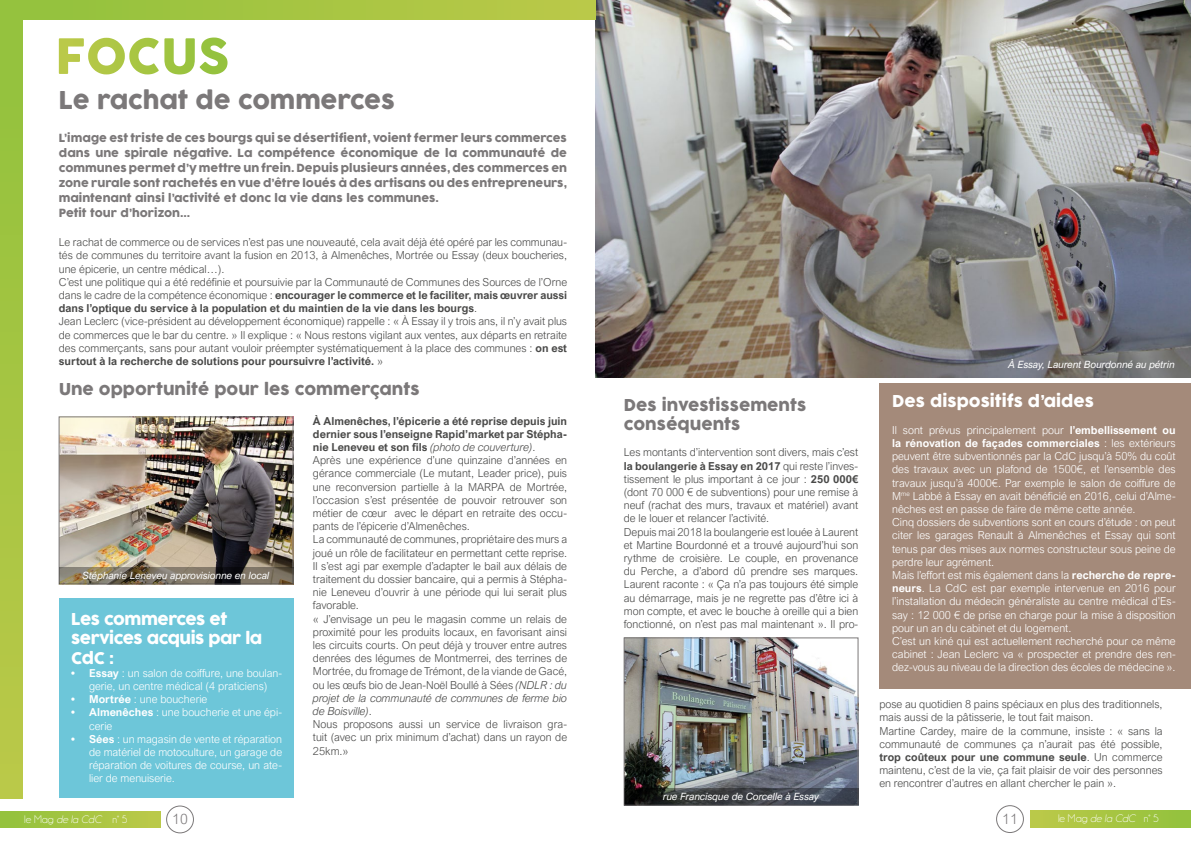
<style>
.page{position:relative;width:1191px;height:842px;background:#fff}
.page>*{position:absolute;margin:0;border:0;box-sizing:border-box;transform-origin:0 0}
.t1{font:24px "COCOGOOSE";letter-spacing:-.005em;color:#7b7879}
.t2{font:16px/19.2px "COCOGOOSE";color:#7b7879}
.t3{font:16px/19.2px "COCOGOOSE";letter-spacing:-.03em;color:#fff}
.t4{font:16px "COCOGOOSE";color:#fff}
.t5{font:300 14px "Arial Nova";color:#7b7879}
.t6{font:300 11px/13.2px "Arial Nova";color:#4a4a49}
.t7{font:300 11px/13.2px "Arial Nova";color:#fff}
.t8{font:11px/15px "COCOGOOSE";color:#7b7879}
.t9{font:11px "Champagne&Limousines";color:#fff}
.t10{font:italic 10px "Arial Nova";color:#fff}
.s1{font-weight:700}
.s2{font-style:italic}
</style>
<div class="page">
<div style="left:996px;top:805px;width:27px;height:28px;border:1px solid #7b7879;border-radius:50%"></div>
<div style="left:166px;top:806px;width:28px;height:27px;border:1px solid #7b7879;border-radius:50%"></div>
<div style="left:0;top:811px;width:160px;height:17px;background:linear-gradient(to right,#92c23d,#bcc949)"></div>
<div style="left:1030px;top:811px;width:161px;height:16px;background:linear-gradient(to right,#bcc949,#92c23d)"></div>
<div style="left:879px;top:383px;width:312px;height:306px;background:#a48a7a"></div>
<div style="left:59px;top:599px;width:234px;height:199px;background:#6dc6d9"></div>
<img style="left:595px;top:0;width:596px;height:377px">
<div style="left:0;top:0;width:595px;height:20px;background:linear-gradient(to right,#91c13c,#bbc948)"></div>
<div style="left:0;top:0;width:22px;height:798px;background:linear-gradient(to bottom,#91c13c,#bbc948)"></div>
<svg style="left:129px;top:38px;width:98px;height:36px"></svg>
<img style="left:61px;top:419px;width:230px;height:148px">
<div style="left:59px;top:417px;width:234px;height:167px;border:1px solid #7b7879"></div>
<img style="left:626px;top:640px;width:230px;height:148px">
<div style="left:624px;top:638px;width:234px;height:167px;border:1px solid #7b7879"></div>
<svg style="left:59px;top:567px;width:234px;height:17px;background:#6f6555"></svg>
<svg style="left:624px;top:788px;width:234px;height:17px;background:#373b40"></svg>
<h1 class="t1" style="left:59px;top:82px;width:338px">Le rachat de commerces</h1>
<p class="t8" style="left:59px;top:131px;width:510px">L’image est triste de ces bourgs qui se désertifient, voient fermer leurs commerces dans une spirale négative. La compétence économique de la communauté de communes permet d’y mettre un frein. Depuis plusieurs années, des commerces en zone rurale sont rachetés en vue d’être loués à des artisans ou des entrepreneurs, maintenant ainsi l’activité et donc la vie dans les communes.<br>Petit tour d’horizon...</p>
<p class="t6" style="left:59px;top:236px;width:510px">Le rachat de commerce ou de services n’est pas une nouveauté, cela avait déjà été opéré par les communau&shy;tés de communes du territoire avant la fusion en 2013, à Almenêches, Mortrée ou Essay (deux boucheries, une épicerie, un centre médical…).<br>C’est une politique qui a été redéfinie et poursuivie par la Communauté de Communes des Sources de l’Orne dans le cadre de la compétence économique : <span class="s1">encourager le commerce et le faciliter, mais œuvrer aussi dans l’optique du service à la population et du maintien de la vie dans les bourgs</span>.<br>Jean Leclerc (vice-président au développement économique) rappelle : « À Essay il y trois ans, il n’y avait plus de commerces que le bar du centre. » Il explique : « Nous restons vigilant aux ventes, aux départs en retraite des commerçants, sans pour autant vouloir préempter systématiquement à la place des communes : <span class="s1">on est surtout à la recherche de solutions pour poursuivre l’activité.</span> »</p>
<h2 class="t2" style="left:59px;top:380px;width:362px">Une opportunité pour les commerçants</h2>
<h2 class="t2" style="left:624px;top:396px;width:184px">Des investissements conséquents</h2>
<p class="t6" style="left:624px;top:446px;width:236px">Les montants d’intervention sont divers, mais c’est <span class="s1">la boulangerie à Essay en 2017</span> qui reste l’inves&shy;tissement le plus important à ce jour : <span class="s1">250 000€ </span>(dont 70 000 € de subventions) pour une remise à neuf (rachat des murs, travaux et matériel) avant de le louer et relancer l’activité.<br>Depuis mai 2018 la boulangerie est louée à Laurent et Martine Bourdonné et a trouvé aujourd’hui son rythme de croisière. Le couple, en provenance du Perche, a d’abord dû prendre ses marques.<br>Laurent raconte : « Ça n’a pas toujours été simple au démarrage, mais je ne regrette pas d’être ici à mon compte, et avec le bouche à oreille qui a bien</p>
<p class="t6" style="left:313px;top:414px;width:256px"><span class="s1">À Almenêches, l’épicerie a été reprise depuis juin dernier sous l’enseigne Rapid’market par Stépha&shy;nie Leneveu et son fils</span> <span class="s2">(photo de couverture)</span>.<br>Après une expérience d’une quinzaine d’années en gérance commerciale (Le mutant, Leader price), puis une reconversion partielle à la MARPA de Mortrée, l’occasion s’est présentée de pouvoir retrouver son métier de cœur avec le départ en retraite des occu&shy;pants de l’épicerie d’Almenêches.<br>La communauté de communes, propriétaire des murs a joué un rôle de facilitateur en permettant cette reprise.<br>Il s’est agi par exemple d’adapter le bail aux délais de traitement du dossier bancaire, qui a permis à Stépha&shy;nie Leneveu d’ouvrir à une période qui lui serait plus favorable.<br>« J’envisage un peu le magasin comme un relais de proximité pour les produits locaux, en favorisant ainsi les circuits courts. On peut déjà y trouver entre autres denrées des légumes de Montmerrei, des terrines de Mortrée, du fromage de Trémont, de la viande de Gacé, ou les œufs bio de Jean-Noël Boullé à Sées <span class="s2">(NDLR : du projet de la communauté de communes de ferme bio de Boisville)</span>.<br>Nous proposons aussi un service de livraison gra&shy;tuit (avec un prix minimum d’achat) dans un rayon de 25km.»</p>
<p class="t10" style="left:83px;top:570px;width:188px">Stéphanie Leneveu approvisionne en local</p>
<h2 class="t3" style="left:71px;top:610px;width:158px">Les commerces et</h2>
<p class="t6" style="left:624px;top:618px;width:236px">fonctionné, on n’est pas mal maintenant ». Il pro-</p>
<h2 class="t3" style="left:71px;top:629px;width:193px">services acquis par la<br>CdC :</h2>
<p class="t7" style="left:71px;top:666px;width:212px;text-align:center"><span class="s1">• Essay</span> : un salon de coiffure, une boulan&shy;gerie, un centre médical (4 praticiens)</p>
<p class="t7" style="left:71px;top:693px;width:138px"><span class="s1">• Mortrée</span> : une boucherie</p>
<p class="t7" style="left:89px;top:706px;width:194px;text-indent:-18px"><span class="s1">• Almenêches</span> : une boucherie et une épi&shy;cerie</p>
<p class="t7" style="left:89px;top:732px;width:194px;text-align:justify;text-indent:-18px"><span class="s1">• Sées</span> : un magasin de vente et réparation de matériel de motoculture, un garage de réparation de voitures de course, un ate&shy;lier de menuiserie.</p>
<p class="t10" style="left:663px;top:791px;width:157px">rue Francisque de Corcelle à Essay</p>
<p class="t10" style="left:1008px;top:358px;width:168px">À Essay, Laurent Bourdonné au pétrin</p>
<h2 class="t4" style="left:892px;top:389px;width:204px">Des dispositifs d’aides</h2>
<p class="t7" style="left:892px;top:423px;width:285px">Il sont prévus principalement pour <span class="s1">l’embellissement ou la rénovation de façades commerciales</span> : les extérieurs peuvent être subventionnés par la CdC jusqu’à 50% du coût des travaux avec un plafond de 1500€, et l’ensemble des travaux jusqu’à 4000€. Par exemple le salon de coiffure de M<sup>me</sup> Labbé à Essay en avait bénéficié en 2016, celui d’Alme&shy;nêches est en passe de faire de même cette année.<br>Cinq dossiers de subventions sont en cours d’étude : on peut citer les garages Renault à Almenêches et Essay qui sont tenus par des mises aux normes constructeur sous peine de perdre leur agrément.<br>Mais l’effort est mis également dans la <span class="s1">recherche de repre&shy;neurs</span>. La CdC est par exemple intervenue en 2016 pour l’installation du médecin généraliste au centre médical d’Es&shy;say : 12 000 € de prise en charge pour la mise à disposition pour un an du cabinet et du logement.<br>C’est un kiné qui est actuellement recherché pour ce même cabinet : Jean Leclerc va « prospecter et prendre des ren&shy;dez-vous au niveau de la direction des écoles de médecine ».</p>
<p class="t6" style="left:879px;top:698px;width:285px">pose au quotidien 8 pains spéciaux en plus des traditionnels, mais aussi de la pâtisserie, le tout fait maison.<br>Martine Cardey, maire de la commune, insiste : « sans la communauté de communes ça n’aurait pas été possible, <span class="s1">trop coûteux pour une commune seule</span>. Un commerce maintenu, c’est de la vie, ça fait plaisir de voir des personnes en rencontrer d’autres en allant chercher le pain ».</p>
<p class="t9" style="left:24px;top:813px;width:105px">le Mag <span class="s2">de la CdC</span> n° 5</p>
<p class="t5" style="left:172px;top:811px;width:17px">10</p>
<p class="t5" style="left:1002px;top:811px;width:17px">11</p>
<p class="t9" style="left:1058px;top:813px;width:102px">le Mag <span class="s2">de la CdC</span> n° 5</p>
</div>
